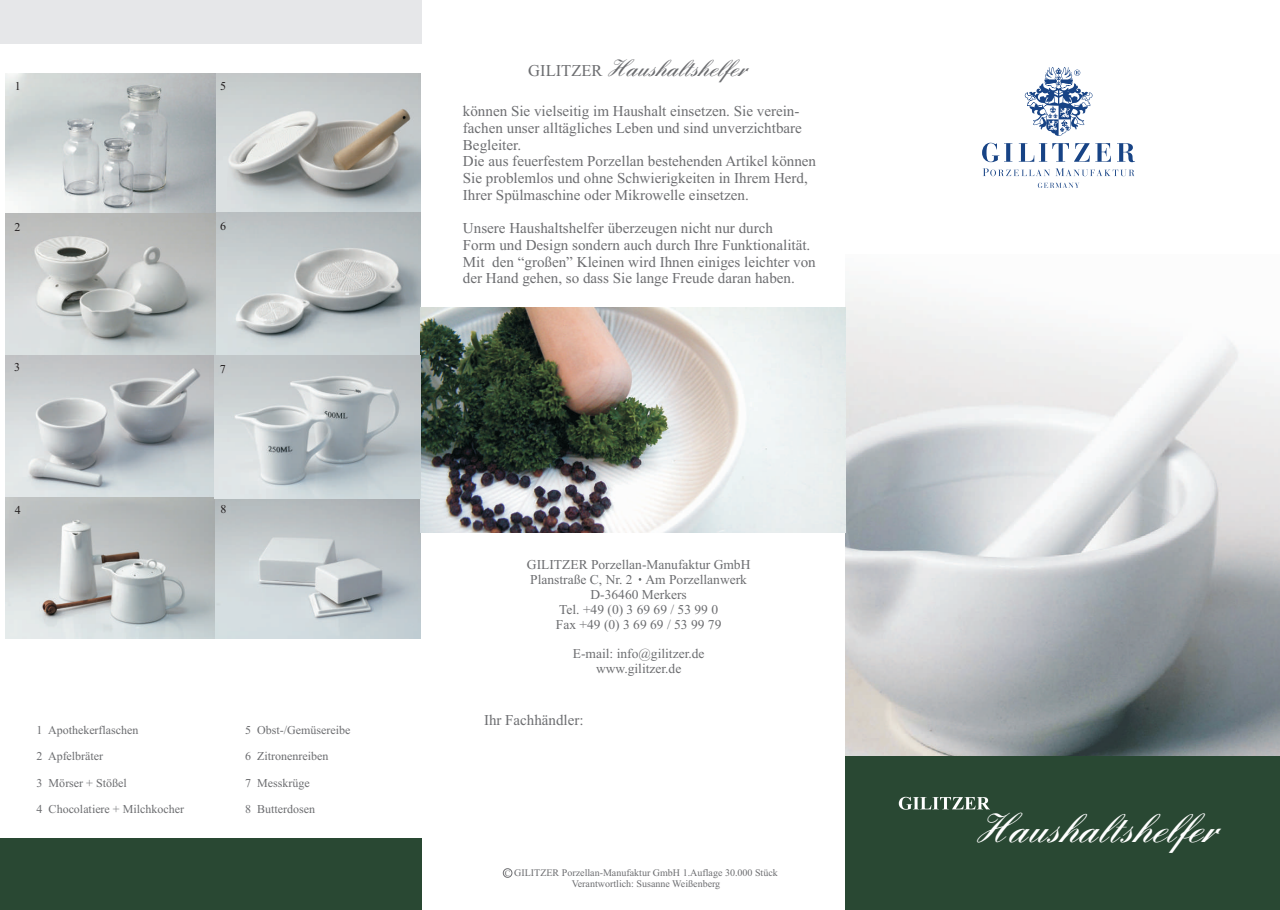
<style>
.page{position:relative;width:1280px;height:910px;background:#fff}
.page>*{position:absolute;margin:0;border:0;box-sizing:border-box;transform-origin:0 0}
.t1{font:600 41.55px "Englische Sch T";color:#fff}
.t2{font:600 24px "Englische Sch T";color:#6c6d70}
.t3{font:15px/16.6px "Times New Roman";color:#6c6d70}
.t4{font:13.5px/15px "Times New Roman";color:#6c6d70;text-align:center}
.t5{font:12px "Times New Roman";color:#6c6d70}
.t6{font:12px "Times New Roman";color:#231f20}
.t7{font:10.05px/11.1px "Times New Roman";color:#6c6d70;text-align:center}
.t8{font:8.25px "Times New Roman";color:#6c6d70}
.s1{font-family:"Times New Roman";font-weight:400;font-size:16.5px}
</style>
<div class="page">
<img style="left:5px;top:497px;width:415px;height:142px">
<img style="left:5px;top:73px;width:415px;height:142px">
<img style="left:6px;top:213px;width:414px;height:143px">
<img style="left:6px;top:356px;width:209px;height:142px">
<img style="left:846px;top:284px;width:434px;height:472px">
<div style="left:846px;top:756px;width:434px;height:154px;background:#294833"></div>
<svg style="left:899px;top:797px;width:91px;height:13px"></svg>
<div style="left:0;top:0;width:421px;height:44px;background:#e6e7e9"></div>
<div style="left:0;top:838px;width:421px;height:72px;background:#294833"></div>
<div style="left:503px;top:868px;width:9px;height:10px;border:1px solid #6c6d70;border-radius:50%"></div>
<img style="left:421px;top:307px;width:425px;height:225px">
<img style="left:215px;top:356px;width:205px;height:142px">
<svg style="left:1038px;top:183px;width:41px;height:5px"></svg>
<svg style="left:983px;top:168px;width:151px;height:8px"></svg>
<svg style="left:982px;top:143px;width:30px;height:19px"></svg>
<svg style="left:1019px;top:143px;width:92px;height:19px"></svg>
<svg style="left:1117px;top:143px;width:18px;height:19px"></svg>
<svg style="left:1025px;top:67px;width:68px;height:69px"></svg>
<p class="t6" style="left:15px;top:81px;width:7px">1</p>
<p class="t6" style="left:15px;top:222px;width:7px">2</p>
<p class="t6" style="left:220px;top:81px;width:7px">5</p>
<p class="t6" style="left:220px;top:222px;width:7px">6</p>
<h2 class="t2" style="left:528px;top:59px;width:219px"><span class="s1">GILITZER</span> Haushaltshelfer</h2>
<p class="t3" style="left:463px;top:104px;width:355px">können Sie vielseitig im Haushalt einsetzen. Sie verein&shy;fachen unser alltägliches Leben und sind unverzichtbare Begleiter.<br>Die aus feuerfestem Porzellan bestehenden Artikel können Sie problemlos und ohne Schwierigkeiten in Ihrem Herd, Ihrer Spülmaschine oder Mikrowelle einsetzen.</p>
<p class="t3" style="left:463px;top:221px;width:354px">Unsere Haushaltshelfer überzeugen nicht nur durch<br>Form und Design sondern auch durch Ihre Funktionalität.<br>Mit den “großen” Kleinen wird Ihnen einiges leichter von der Hand gehen, so dass Sie lange Freude daran haben.</p>
<p class="t6" style="left:14px;top:363px;width:7px">3</p>
<p class="t6" style="left:220px;top:364px;width:7px">7</p>
<p class="t6" style="left:15px;top:506px;width:7px">4</p>
<p class="t6" style="left:221px;top:505px;width:7px">8</p>
<p class="t5" style="left:37px;top:725px;width:103px">1 Apothekerflaschen</p>
<p class="t5" style="left:37px;top:752px;width:68px">2 Apfelbräter</p>
<p class="t5" style="left:37px;top:778px;width:92px">3 Mörser + Stößel</p>
<p class="t5" style="left:37px;top:805px;width:149px">4 Chocolatiere + Milchkocher</p>
<p class="t5" style="left:245px;top:725px;width:107px">5 Obst-/Gemüsereibe</p>
<p class="t5" style="left:245px;top:752px;width:85px">6 Zitronenreiben</p>
<p class="t5" style="left:245px;top:778px;width:66px">7 Messkrüge</p>
<p class="t5" style="left:245px;top:805px;width:71px">8 Butterdosen</p>
<p class="t4" style="left:527px;top:558px;width:225px">GILITZER Porzellan-Manufaktur GmbH<br>Planstraße C, Nr. 2 Am Porzellanwerk<br>D-36460 Merkers<br>Tel. +49 (0) 3 69 69 / 53 99 0<br>Fax +49 (0) 3 69 69 / 53 99 79</p>
<p class="t4" style="left:573px;top:648px;width:133px">E-mail: info@gilitzer.de www.gilitzer.de</p>
<p class="t3" style="left:484px;top:713px;width:101px">Ihr Fachhändler:</p>
<h1 class="t1" style="left:975px;top:812px;width:243px">Haushaltshelfer</h1>
<p class="t7" style="left:514px;top:868px;width:265px">GILITZER Porzellan-Manufaktur GmbH 1.Auflage 30.000 Stück<br>Verantwortlich: Susanne Weißenberg</p>
<p class="t8" style="left:505px;top:870px;width:7px">C</p>
</div>
